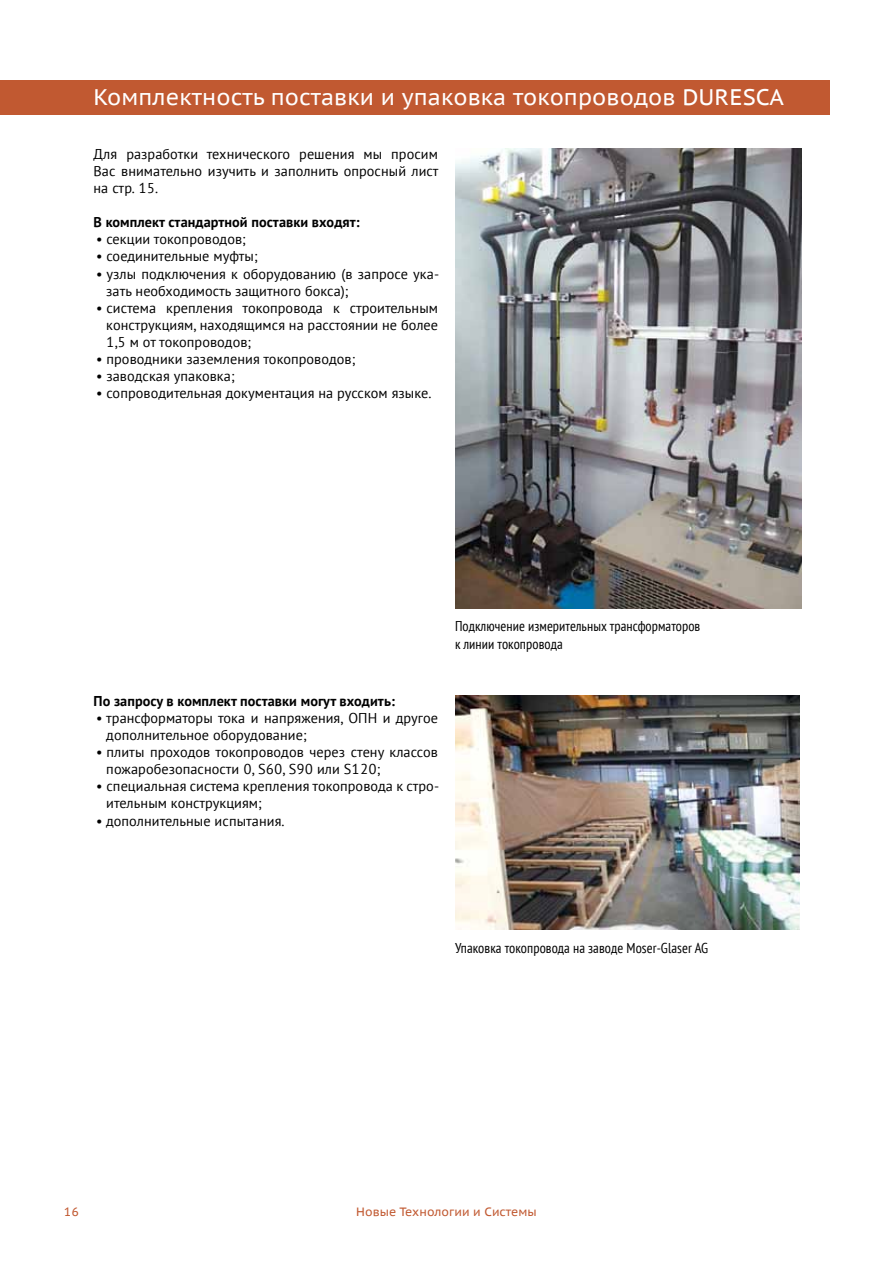
<style>
.page{position:relative;width:893px;height:1263px;background:#fff}
.page>*{position:absolute;margin:0;border:0;box-sizing:border-box;transform-origin:0 0}
.t1{font:22.5px "PT Sans Caption";letter-spacing:.005em;color:#fff}
.t2{font:14.25px/17.1px "PT Sans";letter-spacing:.005em;color:#000}
.t3{font:condensed 14.25px/17.1px "PT Sans";letter-spacing:.005em;color:#000}
.t4{font:700 14.25px "PT Sans";letter-spacing:.005em;color:#000}
.t5{font:12px "PT Sans Caption";letter-spacing:.005em;color:#c15931}
</style>
<div class="page">
<img style="left:455px;top:149px;width:346px;height:459px">
<div style="left:0;top:81px;width:829px;height:34px;background:#c15931"></div>
<img style="left:455px;top:696px;width:344px;height:234px">
<h1 class="t1" style="left:94px;top:82px;width:692px">Комплектность поставки и упаковка токопроводов DURESCA</h1>
<p class="t2" style="left:94px;top:145px;width:346px;text-align:justify">Для разработки технического решения мы просим Вас внимательно изучить и заполнить опросный лист на стр. 15.</p>
<p class="t4" style="left:94px;top:213px;width:268px">В комплект стандартной поставки входят:</p>
<p class="t2" style="left:96px;top:230px;width:151px">• секции токопроводов;</p>
<p class="t2" style="left:96px;top:248px;width:163px">• соединительные муфты;</p>
<p class="t2" style="left:106px;top:265px;width:334px;text-indent:-10px">• узлы подключения к оборудованию (в запросе ука&shy;зать необходимость защитного бокса);</p>
<p class="t2" style="left:106px;top:299px;width:333px;text-align:justify;text-indent:-10px">• система крепления токопровода к строительным конструкциям, находящимся на расстоянии не более 1,5 м от токопроводов;</p>
<p class="t2" style="left:96px;top:350px;width:261px">• проводники заземления токопроводов;</p>
<p class="t2" style="left:96px;top:367px;width:140px">• заводская упаковка;</p>
<p class="t2" style="left:96px;top:384px;width:337px">• сопроводительная документация на русском языке.</p>
<p class="t3" style="left:455px;top:617px;width:247px">Подключение измерительных трансформаторов к линии токопровода</p>
<p class="t4" style="left:94px;top:691px;width:303px">По запросу в комплект поставки могут входить:</p>
<p class="t2" style="left:106px;top:709px;width:333px;text-indent:-10px">• трансформаторы тока и напряжения, ОПН и другое дополнительное оборудование;</p>
<p class="t2" style="left:106px;top:743px;width:333px;text-indent:-10px">• плиты проходов токопроводов через стену классов пожаробезопасности 0, S60, S90 или S120;</p>
<p class="t2" style="left:106px;top:777px;width:333px;text-indent:-10px">• специальная система крепления токопровода к стро&shy;ительным конструкциям;</p>
<p class="t2" style="left:96px;top:812px;width:190px">• дополнительные испытания.</p>
<p class="t3" style="left:455px;top:939px;width:255px">Упаковка токопровода на заводе Moser-Glaser AG</p>
<p class="t5" style="left:64px;top:1204px;width:17px">16</p>
<p class="t5" style="left:356px;top:1204px;width:182px">Новые Технологии и Системы</p>
</div>
